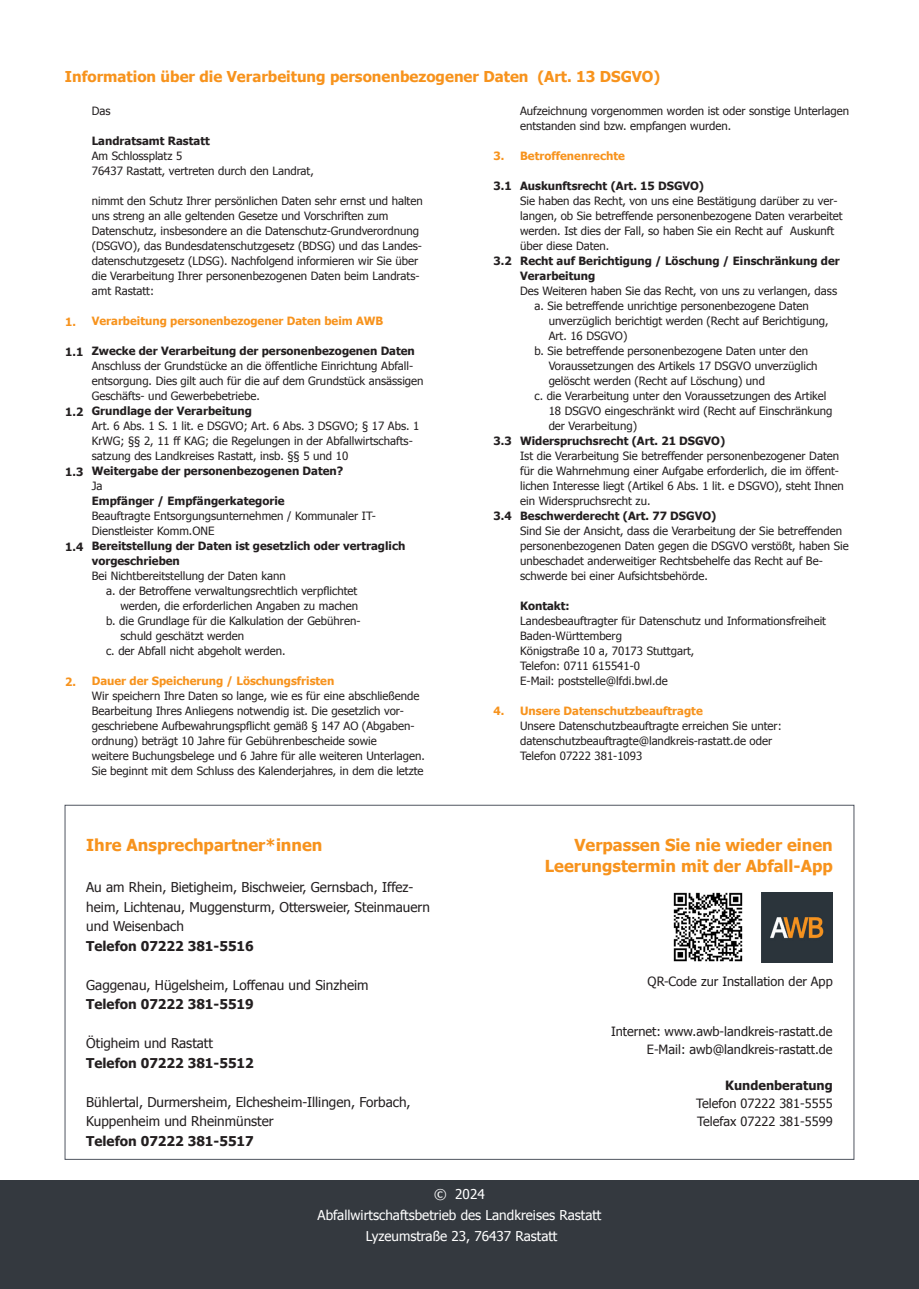
<style>
.page{position:relative;width:919px;height:1289px;background:#fff}
.page>*{position:absolute;margin:0;border:0;box-sizing:border-box;transform-origin:0 0}
.t1{font:700 16.5px "Tahoma";color:#f7931d}
.t2{font:700 15px "Tahoma";color:#f7931d}
.t3{font:13.5px/19.5px "Tahoma";color:#231f20}
.t4{font:700 13.5px "Tahoma";color:#231f20}
.t5{font:13.5px "Tahoma";color:#fff}
.t6{font:12.75px "Tahoma";color:#231f20}
.t7{font:700 12.75px "Tahoma";color:#231f20}
.t8{font:11.4px/15px "Tahoma";color:#231f20}
.t9{font:700 11.4px/15px "Tahoma";color:#231f20}
.t10{font:700 11.4px "Tahoma";color:#f7931d}
</style>
<div class="page">
<img style="left:673px;top:892px;width:70px;height:70px">
<img style="left:761px;top:892px;width:71px;height:70px">
<div style="left:0;top:1179px;width:918px;height:109px;background:#34393f"></div>
<p class="t2" style="left:65px;top:66px;width:597px">Information über die Verarbeitung personenbezogener Daten (Art. 13 DSGVO)</p>
<p class="t10" style="left:65px;top:314px;width:12px">1.</p>
<p class="t9" style="left:65px;top:344px;width:20px">1.1</p>
<p class="t9" style="left:65px;top:404px;width:20px">1.2</p>
<p class="t9" style="left:65px;top:464px;width:20px">1.3</p>
<p class="t9" style="left:65px;top:539px;width:20px">1.4</p>
<p class="t10" style="left:65px;top:674px;width:12px">2.</p>
<p class="t8" style="left:92px;top:103px;width:20px">Das</p>
<p class="t9" style="left:92px;top:133px;width:120px">Landratsamt Rastatt</p>
<p class="t8" style="left:92px;top:148px;width:92px">Am Schlossplatz 5</p>
<p class="t8" style="left:92px;top:163px;width:223px">76437 Rastatt, vertreten durch den Landrat,</p>
<p class="t8" style="left:92px;top:193px;width:332px">nimmt den Schutz Ihrer persönlichen Daten sehr ernst und halten uns streng an alle geltenden Gesetze und Vorschriften zum Datenschutz, insbesondere an die Datenschutz-Grundverordnung (DSGVO), das Bundesdatenschutzgesetz (BDSG) und das Landes&shy;datenschutzgesetz (LDSG). Nachfolgend informieren wir Sie über die Verarbeitung Ihrer personenbezogenen Daten beim Landrats&shy;amt Rastatt:</p>
<p class="t10" style="left:92px;top:313px;width:293px">Verarbeitung personenbezogener Daten beim AWB</p>
<p class="t9" style="left:92px;top:343px;width:324px">Zwecke der Verarbeitung der personenbezogenen Daten</p>
<p class="t8" style="left:92px;top:358px;width:333px">Anschluss der Grundstücke an die öffentliche Einrichtung Abfall&shy;entsorgung. Dies gilt auch für die auf dem Grundstück ansässigen<br>Geschäfts- und Gewerbebetriebe.</p>
<p class="t9" style="left:92px;top:403px;width:162px">Grundlage der Verarbeitung</p>
<p class="t8" style="left:92px;top:418px;width:329px">Art. 6 Abs. 1 S. 1 lit. e DSGVO; Art. 6 Abs. 3 DSGVO; § 17 Abs. 1<br>KrWG; §§ 2, 11 ff KAG; die Regelungen in der Abfallwirtschafts&shy;satzung des Landkreises Rastatt, insb. §§ 5 und 10</p>
<p class="t9" style="left:92px;top:463px;width:253px">Weitergabe der personenbezogenen Daten?</p>
<p class="t8" style="left:92px;top:478px;width:12px">Ja</p>
<p class="t9" style="left:92px;top:493px;width:194px">Empfänger / Empfängerkategorie</p>
<p class="t8" style="left:92px;top:508px;width:286px">Beauftragte Entsorgungsunternehmen / Kommunaler IT-</p>
<p class="t8" style="left:92px;top:523px;width:124px">Dienstleister Komm.ONE</p>
<p class="t9" style="left:92px;top:538px;width:315px">Bereitstellung der Daten ist gesetzlich oder vertraglich</p>
<p class="t9" style="left:92px;top:553px;width:90px">vorgeschrieben</p>
<p class="t8" style="left:92px;top:568px;width:195px">Bei Nichtbereitstellung der Daten kann</p>
<p class="t8" style="left:106px;top:583px;width:253px">a. der Betroffene verwaltungsrechtlich verpflichtet</p>
<p class="t8" style="left:120px;top:598px;width:239px">werden, die erforderlichen Angaben zu machen</p>
<p class="t8" style="left:106px;top:613px;width:256px">b. die Grundlage für die Kalkulation der Gebühren-</p>
<p class="t8" style="left:120px;top:628px;width:125px">schuld geschätzt werden</p>
<p class="t8" style="left:106px;top:643px;width:181px">c. der Abfall nicht abgeholt werden.</p>
<p class="t10" style="left:92px;top:673px;width:244px">Dauer der Speicherung / Löschungsfristen</p>
<p class="t8" style="left:92px;top:688px;width:334px">Wir speichern Ihre Daten so lange, wie es für eine abschließende Bearbeitung Ihres Anliegens notwendig ist. Die gesetzlich vor&shy;geschriebene Aufbewahrungspflicht gemäß § 147 AO (Abgaben&shy;ordnung) beträgt 10 Jahre für Gebührenbescheide sowie<br>weitere Buchungsbelege und 6 Jahre für alle weiteren Unterlagen.<br>Sie beginnt mit dem Schluss des Kalenderjahres, in dem die letzte</p>
<p class="t1" style="left:86px;top:833px;width:238px">Ihre Ansprechpartner*innen</p>
<p class="t3" style="left:86px;top:876px;width:345px">Au am Rhein, Bietigheim, Bischweier, Gernsbach, Iffez&shy;heim, Lichtenau, Muggensturm, Ottersweier, Steinmauern und Weisenbach</p>
<p class="t4" style="left:86px;top:936px;width:169px">Telefon 07222 381-5516</p>
<p class="t3" style="left:86px;top:974px;width:284px">Gaggenau, Hügelsheim, Loffenau und Sinzheim</p>
<p class="t4" style="left:86px;top:994px;width:169px">Telefon 07222 381-5519</p>
<p class="t3" style="left:86px;top:1032px;width:128px">Ötigheim und Rastatt</p>
<p class="t4" style="left:86px;top:1053px;width:169px">Telefon 07222 381-5512</p>
<p class="t3" style="left:86px;top:1091px;width:326px">Bühlertal, Durmersheim, Elchesheim-Illingen, Forbach,<br>Kuppenheim und Rheinmünster</p>
<p class="t4" style="left:86px;top:1131px;width:169px">Telefon 07222 381-5517</p>
<p class="t10" style="left:493px;top:148px;width:12px">3.</p>
<p class="t9" style="left:493px;top:178px;width:20px">3.1</p>
<p class="t9" style="left:493px;top:253px;width:20px">3.2</p>
<p class="t9" style="left:493px;top:433px;width:20px">3.3</p>
<p class="t9" style="left:493px;top:508px;width:20px">3.4</p>
<p class="t10" style="left:493px;top:703px;width:12px">4.</p>
<p class="t8" style="left:520px;top:103px;width:330px">Aufzeichnung vorgenommen worden ist oder sonstige Unterlagen entstanden sind bzw. empfangen wurden.</p>
<p class="t10" style="left:520px;top:148px;width:106px">Betroffenenrechte</p>
<p class="t9" style="left:520px;top:178px;width:185px">Auskunftsrecht (Art. 15 DSGVO)</p>
<p class="t8" style="left:520px;top:193px;width:324px">Sie haben das Recht, von uns eine Bestätigung darüber zu ver&shy;langen, ob Sie betreffende personenbezogene Daten verarbeitet werden. Ist dies der Fall, so haben Sie ein Recht auf Auskunft über diese Daten.</p>
<p class="t9" style="left:520px;top:253px;width:321px">Recht auf Berichtigung / Löschung / Einschränkung der<br>Verarbeitung</p>
<p class="t8" style="left:520px;top:283px;width:318px">Des Weiteren haben Sie das Recht, von uns zu verlangen, dass</p>
<p class="t8" style="left:534px;top:298px;width:276px">a. Sie betreffende unrichtige personenbezogene Daten</p>
<p class="t8" style="left:548px;top:313px;width:281px">unverzüglich berichtigt werden (Recht auf Berichtigung,</p>
<p class="t8" style="left:548px;top:328px;width:80px">Art. 16 DSGVO)</p>
<p class="t8" style="left:534px;top:343px;width:275px">b. Sie betreffende personenbezogene Daten unter den</p>
<p class="t8" style="left:548px;top:358px;width:270px">Voraussetzungen des Artikels 17 DSGVO unverzüglich</p>
<p class="t8" style="left:548px;top:373px;width:218px">gelöscht werden (Recht auf Löschung) und</p>
<p class="t8" style="left:534px;top:388px;width:293px">c. die Verarbeitung unter den Voraussetzungen des Artikel</p>
<p class="t8" style="left:548px;top:403px;width:285px">18 DSGVO eingeschränkt wird (Recht auf Einschränkung</p>
<p class="t8" style="left:548px;top:418px;width:90px">der Verarbeitung)</p>
<p class="t9" style="left:520px;top:433px;width:207px">Widerspruchsrecht (Art. 21 DSGVO)</p>
<p class="t8" style="left:520px;top:448px;width:325px">Ist die Verarbeitung Sie betreffender personenbezogener Daten für die Wahrnehmung einer Aufgabe erforderlich, die im öffent&shy;lichen Interesse liegt (Artikel 6 Abs. 1 lit. e DSGVO), steht Ihnen ein Widerspruchsrecht zu.</p>
<p class="t9" style="left:520px;top:508px;width:198px">Beschwerderecht (Art. 77 DSGVO)</p>
<p class="t8" style="left:520px;top:523px;width:330px">Sind Sie der Ansicht, dass die Verarbeitung der Sie betreffenden personenbezogenen Daten gegen die DSGVO verstößt, haben Sie unbeschadet anderweitiger Rechtsbehelfe das Recht auf Be&shy;schwerde bei einer Aufsichtsbehörde.</p>
<p class="t9" style="left:520px;top:598px;width:51px">Kontakt:</p>
<p class="t8" style="left:520px;top:613px;width:307px">Landesbeauftragter für Datenschutz und Informationsfreiheit<br>Baden-Württemberg</p>
<p class="t8" style="left:520px;top:643px;width:176px">Königstraße 10 a, 70173 Stuttgart,</p>
<p class="t8" style="left:520px;top:658px;width:121px">Telefon: 0711 615541-0</p>
<p class="t8" style="left:520px;top:673px;width:149px">E-Mail: poststelle@lfdi.bwl.de</p>
<p class="t10" style="left:520px;top:703px;width:184px">Unsere Datenschutzbeauftragte</p>
<p class="t8" style="left:520px;top:718px;width:263px">Unsere Datenschutzbeauftragte erreichen Sie unter:</p>
<p class="t8" style="left:520px;top:733px;width:253px">datenschutzbeauftragte@landkreis-rastatt.de oder</p>
<p class="t8" style="left:520px;top:748px;width:124px">Telefon 07222 381-1093</p>
<p class="t1" style="left:574px;top:833px;width:260px">Verpassen Sie nie wieder einen</p>
<p class="t1" style="left:544px;top:854px;width:289px">Leerungstermin mit der Abfall-App</p>
<p class="t6" style="left:647px;top:973px;width:186px">QR-Code zur Installation der App</p>
<p class="t6" style="left:611px;top:1023px;width:223px">Internet: www.awb-landkreis-rastatt.de</p>
<p class="t6" style="left:646px;top:1041px;width:187px">E-Mail: awb@landkreis-rastatt.de</p>
<p class="t7" style="left:725px;top:1076px;width:109px">Kundenberatung</p>
<p class="t6" style="left:696px;top:1095px;width:138px">Telefon 07222 381-5555</p>
<p class="t6" style="left:697px;top:1113px;width:137px">Telefax 07222 381-5599</p>
<p class="t5" style="left:434px;top:1185px;width:52px">© 2024</p>
<p class="t5" style="left:317px;top:1206px;width:285px">Abfallwirtschaftsbetrieb des Landkreises Rastatt</p>
<p class="t5" style="left:366px;top:1227px;width:193px">Lyzeumstraße 23, 76437 Rastatt</p>
</div>
